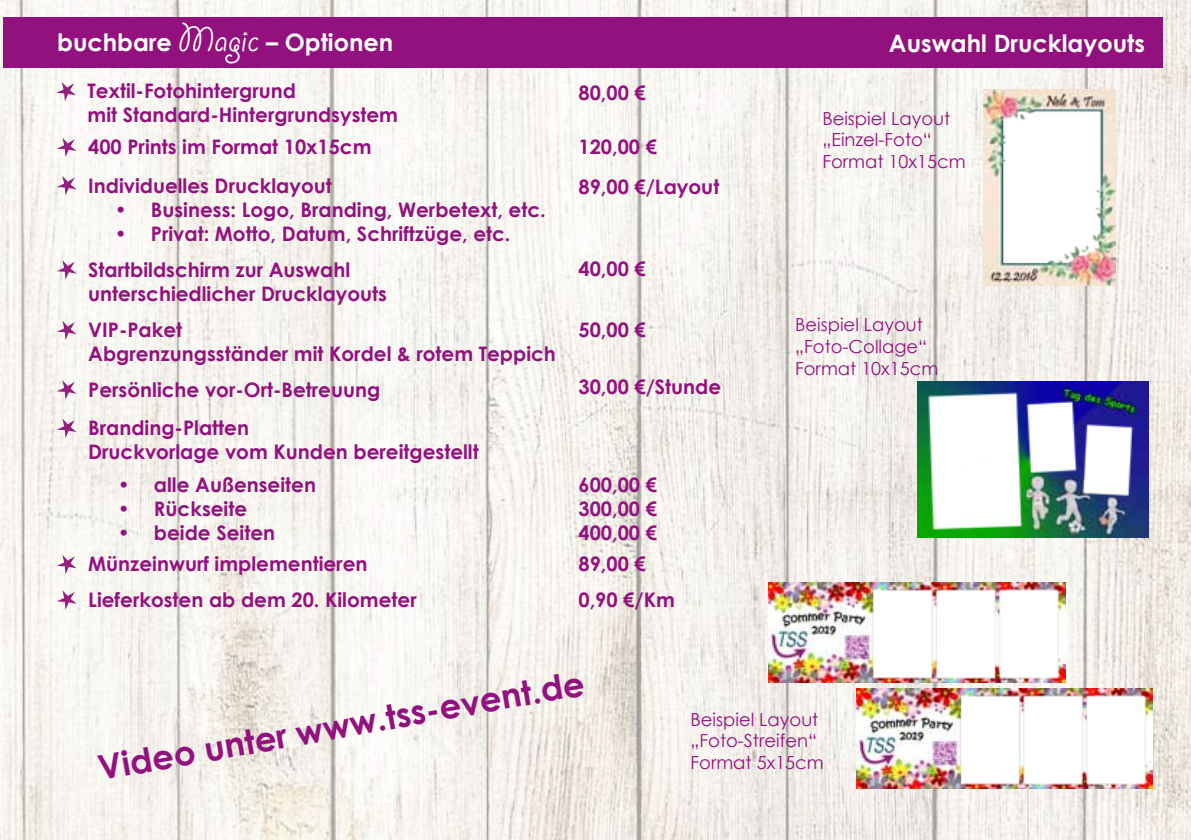
<style>
.page{position:relative;width:1191px;height:840px;background:#fff}
.page>*{position:absolute;margin:0;border:0;box-sizing:border-box;transform-origin:0 0}
.t1{font:700 34px "Century Gothic";color:#93117e}
.t2{font:700 24px "Century Gothic";color:#fffffe}
.t3{font:700 20px/24px "Century Gothic";color:#93117e}
.t4{font:18px/21.6px "Century Gothic";color:#93117e}
.s1{font-family:"Giddyup Std";font-weight:400;font-size:40px}
</style>
<div class="page">
<img style="left:0;top:0;width:1191px;height:839px">
<div style="left:3px;top:17px;width:1159px;height:50px;background:#93117e"></div>
<svg style="left:56px;top:82px;width:20px;height:19px"></svg>
<svg style="left:57px;top:260px;width:20px;height:19px"></svg>
<svg style="left:57px;top:320px;width:20px;height:20px"></svg>
<svg style="left:57px;top:380px;width:20px;height:19px"></svg>
<svg style="left:57px;top:554px;width:20px;height:20px"></svg>
<svg style="left:57px;top:590px;width:20px;height:19px"></svg>
<svg style="left:57px;top:418px;width:20px;height:20px"></svg>
<svg style="left:57px;top:137px;width:20px;height:20px"></svg>
<svg style="left:57px;top:176px;width:20px;height:19px"></svg>
<img style="left:984px;top:90px;width:131px;height:195px">
<img style="left:917px;top:381px;width:231px;height:156px">
<img style="left:768px;top:582px;width:297px;height:100px">
<img style="left:856px;top:687px;width:297px;height:100px">
<p class="t2" style="left:57px;top:24px;width:337px">buchbare <span class="s1">Magic</span> – Optionen</p>
<p class="t2" style="left:889px;top:25px;width:257px">Auswahl Drucklayouts</p>
<p class="t3" style="left:88px;top:78px;width:312px">Textil-Fotohintergrund<br>mit Standard-Hintergrundsystem</p>
<p class="t3" style="left:578px;top:80px;width:69px">80,00 €</p>
<p class="t3" style="left:578px;top:126px;width:142px;line-height:40.2px">120,00 €<br>89,00 €/Layout</p>
<p class="t4" style="left:822px;top:107px;width:145px">Beispiel Layout „Einzel-Foto“<br>Format 10x15cm</p>
<p class="t3" style="left:88px;top:127px;width:285px;line-height:38.2px">400 Prints im Format 10x15cm<br>Individuelles Drucklayout</p>
<p class="t3" style="left:115px;top:197px;width:432px">• Business: Logo, Branding, Werbetext, etc.</p>
<p class="t3" style="left:115px;top:221px;width:397px">• Privat: Motto, Datum, Schriftzüge, etc.</p>
<p class="t3" style="left:88px;top:256px;width:300px">Startbildschirm zur Auswahl unterschiedlicher Drucklayouts</p>
<p class="t3" style="left:88px;top:317px;width:469px">VIP-Paket<br>Abgrenzungsständer mit Kordel &amp; rotem Teppich</p>
<p class="t3" style="left:88px;top:376px;width:294px">Persönliche vor-Ort-Betreuung</p>
<p class="t3" style="left:88px;top:415px;width:392px">Branding-Platten<br>Druckvorlage vom Kunden bereitgestellt</p>
<p class="t3" style="left:118px;top:471px;width:199px">• alle Außenseiten</p>
<p class="t3" style="left:118px;top:495px;width:131px">• Rückseite</p>
<p class="t3" style="left:118px;top:519px;width:159px">• beide Seiten</p>
<p class="t3" style="left:88px;top:545px;width:330px;line-height:35.4px">Münzeinwurf implementieren<br>Lieferkosten ab dem 20. Kilometer</p>
<p class="t3" style="left:578px;top:256px;width:69px">40,00 €</p>
<p class="t3" style="left:578px;top:317px;width:69px">50,00 €</p>
<p class="t3" style="left:578px;top:373px;width:144px">30,00 €/Stunde</p>
<p class="t3" style="left:578px;top:471px;width:80px;text-align:justify">600,00 € 300,00 € 400,00 €</p>
<p class="t3" style="left:578px;top:545px;width:98px;line-height:35.4px">89,00 €<br>0,90 €/Km</p>
<p class="t4" style="left:795px;top:313px;width:145px">Beispiel Layout „Foto-Collage“<br>Format 10x15cm</p>
<h1 class="t1" style="left:94px;top:742px;width:494px;rotate:-10deg">Video unter www.tss-event.de</h1>
<p class="t4" style="left:690px;top:707px;width:129px">Beispiel Layout „Foto-Streifen“</p>
<p class="t4" style="left:690px;top:751px;width:135px">Format 5x15cm</p>
</div>
